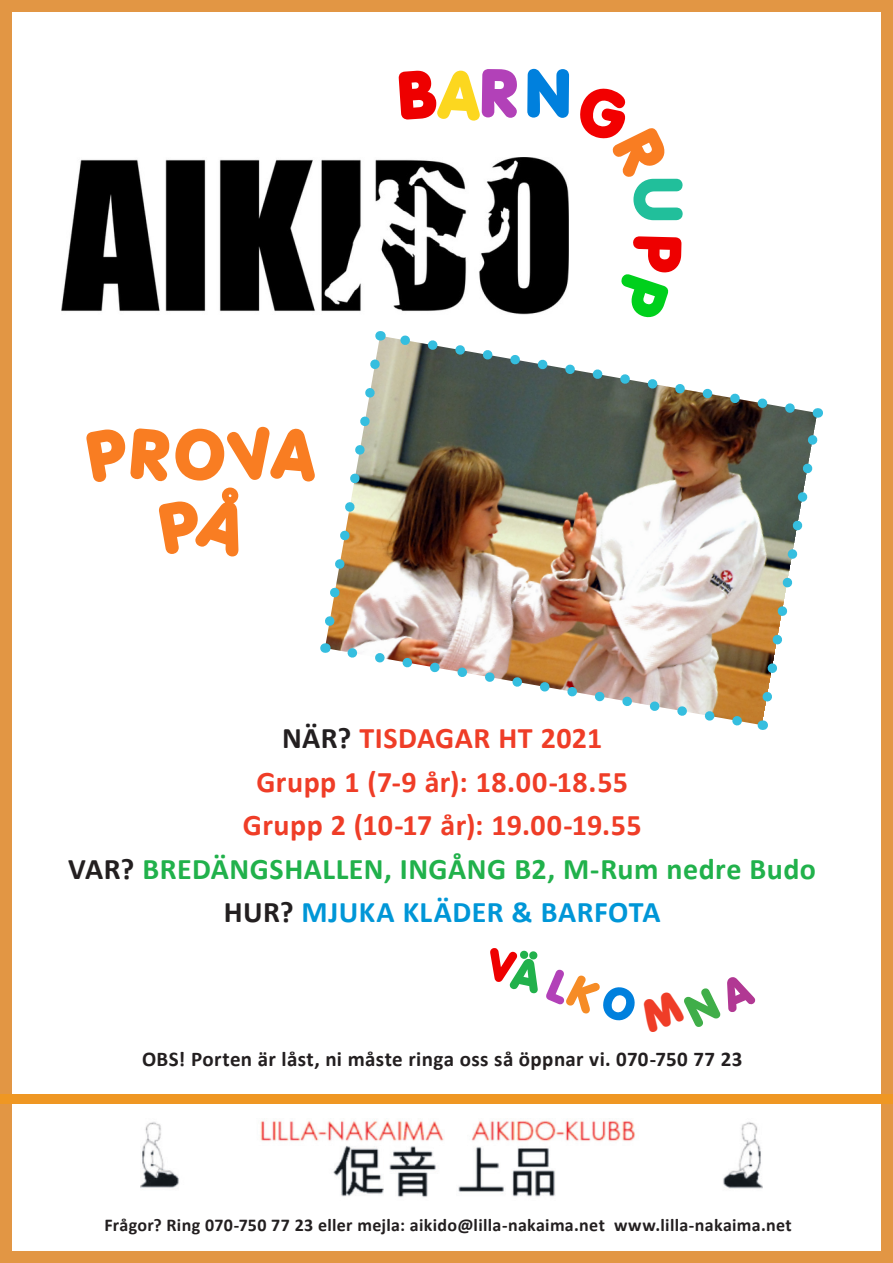
<style>
.page{position:relative;width:893px;height:1263px;background:#fff}
.page>*{position:absolute;margin:0;border:0;box-sizing:border-box;transform-origin:0 0}
.t1{font:66px "Porkys";letter-spacing:.1em;color:#f97d22}
.t2{font:700 30px "Calibri";letter-spacing:.015em;color:#ef3d27}
.t3{font:700 30px "Calibri";letter-spacing:.015em;color:#21b14b}
.t4{font:700 30px "Calibri";letter-spacing:.015em;color:#0096d7}
.t5{font:700 21px "Calibri";letter-spacing:.02em;color:#231f20}
.t6{font:700 18px "Calibri";letter-spacing:.015em;color:#231f20}
.s1{color:#231f20}
</style>
<div class="page">
<div style="left:0;top:0;width:893px;height:1263px;border:12px solid #e29644"></div>
<img style="left:140px;top:1119px;width:495px;height:78px">
<img style="left:723px;top:1122px;width:39px;height:67px">
<div style="left:0;top:1094px;width:893px;height:9px;background:#ef9723"></div>
<img style="left:61px;top:159px;width:255px;height:153px">
<img style="left:320px;top:157px;width:503px;height:573px">
<p class="t1" style="left:88px;top:412px;width:226px">PROVA</p>
<p class="t1" style="left:161px;top:484px;width:81px">PÅ</p>
<p class="t2" style="left:282px;top:720px;width:322px"><span class="s1">NÄR?</span> TISDAGAR HT 2021</p>
<p class="t2" style="left:256px;top:763px;width:373px">Grupp 1 (7-9 år): 18.00-18.55</p>
<p class="t2" style="left:243px;top:807px;width:400px">Grupp 2 (10-17 år): 19.00-19.55</p>
<p class="t3" style="left:68px;top:850px;width:749px"><span class="s1">VAR?</span> BREDÄNGSHALLEN, INGÅNG B2, M-Rum nedre Budo</p>
<p class="t4" style="left:224px;top:894px;width:438px"><span class="s1">HUR?</span> MJUKA KLÄDER &amp; BARFOTA</p>
<p class="t5" style="left:142px;top:1046px;width:602px">OBS! Porten är låst, ni måste ringa oss så öppnar vi. 070-750 77 23</p>
<p class="t6" style="left:104px;top:1214px;width:689px">Frågor? Ring 070-750 77 23 eller mejla: aikido@lilla-nakaima.net www.lilla-nakaima.net</p>
</div>
